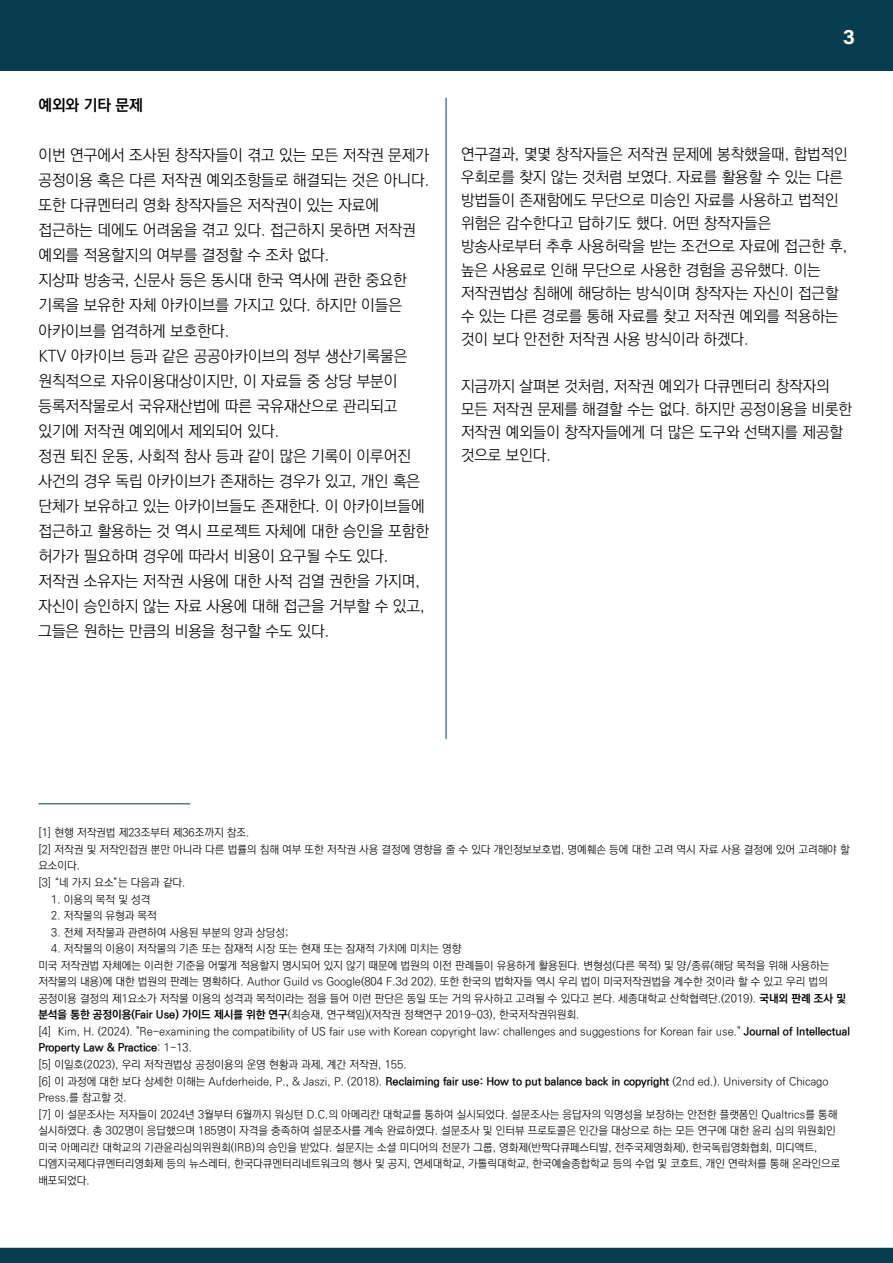
<style>
.page{position:relative;width:893px;height:1263px;background:#fff}
.page>*{position:absolute;margin:0;border:0;box-sizing:border-box;transform-origin:0 0}
.t1{font:700 21.15px "Acumin Pro";color:#fff}
.t2{font:300 15.6px/25px "Ko Pub World Dotum";color:#000}
.t3{font:700 15.6px "Ko Pub World Dotum";color:#000}
.t4{font:300 15.45px/23.2px "Ko Pub World Dotum";color:#000}
.t5{font:300 11.1px/16.5px "Ko Pub World Dotum";color:#000}
.s1{font-weight:700}
</style>
<div class="page">
<div style="left:0;top:1248px;width:893px;height:15px;background:#083c4f"></div>
<hr style="left:38px;top:803px;width:152px;height:1px;background:#083c4f">
<div style="left:0;top:0;width:893px;height:70px;background:#083c4f"></div>
<hr style="left:446px;top:98px;width:1px;height:641px;background:#083c4f">
<h2 class="t3" style="left:38px;top:94px;width:106px">예외와 기타 문제</h2>
<p class="t2" style="left:38px;top:143px;width:392px">이번 연구에서 조사된 창작자들이 겪고 있는 모든 저작권 문제가 공정이용 혹은 다른 저작권 예외조항들로 해결되는 것은 아니다. 또한 다큐멘터리 영화 창작자들은 저작권이 있는 자료에 접근하는 데에도 어려움을 겪고 있다. 접근하지 못하면 저작권 예외를 적용할지의 여부를 결정할 수 조차 없다.<br>지상파 방송국, 신문사 등은 동시대 한국 역사에 관한 중요한 기록을 보유한 자체 아카이브를 가지고 있다. 하지만 이들은 아카이브를 엄격하게 보호한다.<br>KTV 아카이브 등과 같은 공공아카이브의 정부 생산기록물은 원칙적으로 자유이용대상이지만, 이 자료들 중 상당 부분이 등록저작물로서 국유재산법에 따른 국유재산으로 관리되고 있기에 저작권 예외에서 제외되어 있다.<br>정권 퇴진 운동, 사회적 참사 등과 같이 많은 기록이 이루어진 사건의 경우 독립 아카이브가 존재하는 경우가 있고, 개인 혹은 단체가 보유하고 있는 아카이브들도 존재한다. 이 아카이브들에 접근하고 활용하는 것 역시 프로젝트 자체에 대한 승인을 포함한 허가가 필요하며 경우에 따라서 비용이 요구될 수도 있다. 저작권 소유자는 저작권 사용에 대한 사적 검열 권한을 가지며, 자신이 승인하지 않는 자료 사용에 대해 접근을 거부할 수 있고, 그들은 원하는 만큼의 비용을 청구할 수도 있다.</p>
<h1 class="t1" style="left:843px;top:22px;width:13px">3</h1>
<p class="t4" style="left:461px;top:143px;width:388px">연구결과, 몇몇 창작자들은 저작권 문제에 봉착했을때, 합법적인 우회로를 찾지 않는 것처럼 보였다. 자료를 활용할 수 있는 다른 방법들이 존재함에도 무단으로 미승인 자료를 사용하고 법적인 위험은 감수한다고 답하기도 했다. 어떤 창작자들은 방송사로부터 추후 사용허락을 받는 조건으로 자료에 접근한 후, 높은 사용료로 인해 무단으로 사용한 경험을 공유했다. 이는 저작권법상 침해에 해당하는 방식이며 창작자는 자신이 접근할 수 있는 다른 경로를 통해 자료를 찾고 저작권 예외를 적용하는 것이 보다 안전한 저작권 사용 방식이라 하겠다.</p>
<h3 class="t4" style="left:461px;top:375px;width:393px">지금까지 살펴본 것처럼, 저작권 예외가 다큐멘터리 창작자의 모든 저작권 문제를 해결할 수는 없다. 하지만 공정이용을 비롯한 저작권 예외들이 창작자들에게 더 많은 도구와 선택지를 제공할 것으로 보인다.</h3>
<p class="t5" style="left:38px;top:825px;width:813px">[1] 현행 저작권법 제23조부터 제36조까지 참조.<br>[2] 저작권 및 저작인접권 뿐만 아니라 다른 법률의 침해 여부 또한 저작권 사용 결정에 영향을 줄 수 있다 개인정보보호법, 명예훼손 등에 대한 고려 역시 자료 사용 결정에 있어 고려해야 할 요소이다.<br>[3] “네 가지 요소”는 다음과 같다.</p>
<p class="t5" style="left:51px;top:891px;width:101px">1. 이용의 목적 및 성격</p>
<p class="t5" style="left:51px;top:908px;width:107px">2. 저작물의 유형과 목적</p>
<p class="t5" style="left:51px;top:924px;width:239px">3. 전체 저작물과 관련하여 사용된 부분의 양과 상당성;</p>
<p class="t5" style="left:38px;top:941px;width:813px;text-indent:13px">4. 저작물의 이용이 저작물의 기존 또는 잠재적 시장 또는 현재 또는 잠재적 가치에 미치는 영향<br>미국 저작권법 자체에는 이러한 기준을 어떻게 적용할지 명시되어 있지 않기 때문에 법원의 이전 판례들이 유용하게 활용된다. 변형성(다른 목적) 및 양/종류(해당 목적을 위해 사용하는 저작물의 내용)에 대한 법원의 판례는 명확하다. Author Guild vs Google(804 F.3d 202). 또한 한국의 법학자들 역시 우리 법이 미국저작권법을 계수한 것이라 할 수 있고 우리 법의 공정이용 결정의 제1요소가 저작물 이용의 성격과 목적이라는 점을 들어 이런 판단은 동일 또는 거의 유사하고 고려될 수 있다고 본다. 세종대학교 산학협력단.(2019). <span class="s1">국내외 판례 조사 및 분석을 통한 공정이용(Fair Use) 가이드 제시를 위한 연구</span>(최승재, 연구책임)(저작권 정책연구 2019-03), 한국저작권위원회.<br>[4] Kim, H. (2024). "Re-examining the compatibility of US fair use with Korean copyright law: challenges and suggestions for Korean fair use." <span class="s1">Journal of Intellectual Property Law &amp; Practice</span>: 1-13.<br>[5] 이일호(2023), 우리 저작권법상 공정이용의 운영 현황과 과제, 계간 저작권, 155.<br>[6] 이 과정에 대한 보다 상세한 이해는 Aufderheide, P., &amp; Jaszi, P. (2018). <span class="s1">Reclaiming fair use: How to put balance back in copyright</span> (2nd ed.). University of Chicago Press.를 참고할 것.<br>[7] 이 설문조사는 저자들이 2024년 3월부터 6월까지 워싱턴 D.C.의 아메리칸 대학교를 통하여 실시되었다. 설문조사는 응답자의 익명성을 보장하는 안전한 플랫폼인 Qualtrics를 통해 실시하였다. 총 302명이 응답했으며 185명이 자격을 충족하여 설문조사를 계속 완료하였다. 설문조사 및 인터뷰 프로토콜은 인간을 대상으로 하는 모든 연구에 대한 윤리 심의 위원회인 미국 아메리칸 대학교의 기관윤리심의위원회(IRB)의 승인을 받았다. 설문지는 소셜 미디어의 전문가 그룹, 영화제(반짝다큐페스티발, 전주국제영화제), 한국독립영화협회, 미디액트, 디엠지국제다큐멘터리영화제 등의 뉴스레터, 한국다큐멘터리네트워크의 행사 및 공지, 연세대학교, 가톨릭대학교, 한국예술종합학교 등의 수업 및 코호트, 개인 연락처를 통해 온라인으로 배포되었다.</p>
</div>
